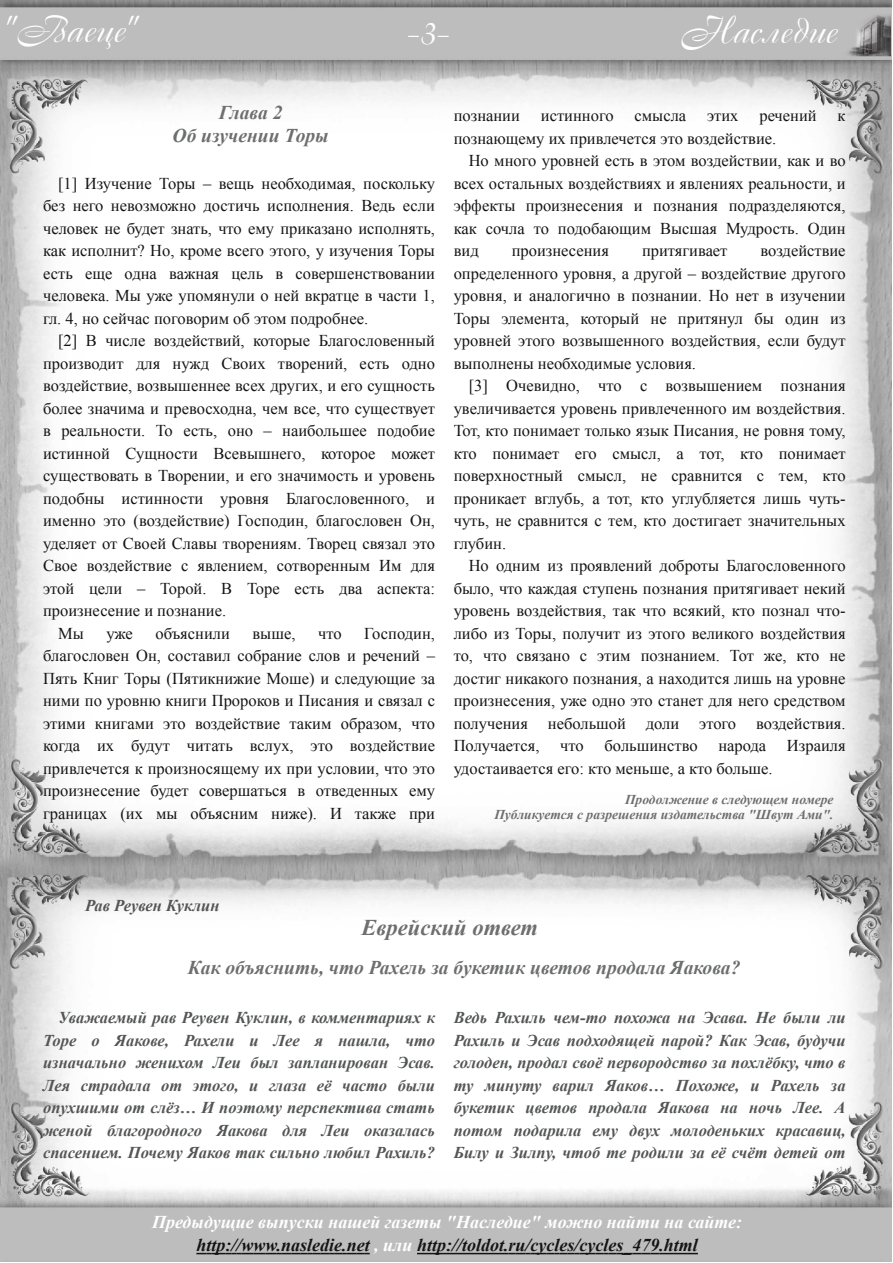
<style>
.page{position:relative;width:893px;height:1263px;background:#fff}
.page>*{position:absolute;margin:0;border:0;box-sizing:border-box;transform-origin:0 0}
.t1{font:37.5px "Cassandra";color:#fff}
.t2{font:italic 700 22.5px "Times New Roman";color:#6d6e6f}
.t3{font:italic 700 19.5px/22.5px "Times New Roman";color:#6d6e6f;text-align:center}
.t4{font:italic 700 18px/22.5px "Times New Roman";color:#161413;text-align:center}
.t5{font:16.5px/22.5px "Times New Roman";color:#161413;text-align:justify}
.t6{font:italic 700 16.5px/22.5px "Times New Roman";color:#545556;text-align:justify}
.t7{font:italic 700 13.5px/15px "Times New Roman";color:#6d6e6f;text-align:right}
.s1{color:#fff}
</style>
<div class="page">
<img style="left:0;top:0;width:892px;height:1262px">
<img style="left:836px;top:8px;width:55px;height:52px">
<svg style="left:196px;top:1253px;width:174px;height:1px"></svg>
<svg style="left:417px;top:1253px;width:281px;height:1px"></svg>
<h1 class="t1" style="left:3px;top:5px;width:136px">"Ваеце"</h1>
<h1 class="t1" style="left:406px;top:7px;width:44px">-3-</h1>
<h1 class="t1" style="left:681px;top:6px;width:158px">Наследие</h1>
<p class="t3" style="left:173px;top:101px;width:158px">Глава 2<br>Об изучении Торы</p>
<p class="t5" style="left:43px;top:172px;width:393px;text-indent:15px">[1] Изучение Торы – вещь необходимая, поскольку без него невозможно достичь исполнения. Ведь если человек не будет знать, что ему приказано исполнять, как исполнит? Но, кроме всего этого, у изучения Торы есть еще одна важная цель в совершенствовании человека. Мы уже упомянули о ней вкратце в части 1, гл. 4, но сейчас поговорим об этом подробнее.</p>
<p class="t5" style="left:58px;top:329px;width:378px">[2] В числе воздействий, которые Благословенный</p>
<p class="t5" style="left:43px;top:352px;width:393px">производит для нужд Своих творений, есть одно</p>
<p class="t5" style="left:43px;top:374px;width:393px">воздействие, возвышеннее всех других, и его сущность</p>
<p class="t5" style="left:43px;top:397px;width:393px">более значима и превосходна, чем все, что существует</p>
<p class="t5" style="left:43px;top:419px;width:393px">в реальности. То есть, оно – наибольшее подобие</p>
<p class="t5" style="left:43px;top:442px;width:393px">истинной Сущности Всевышнего, которое может</p>
<p class="t5" style="left:43px;top:464px;width:393px">существовать в Творении, и его значимость и уровень</p>
<p class="t5" style="left:43px;top:487px;width:393px">подобны истинности уровня Благословенного, и</p>
<p class="t5" style="left:43px;top:509px;width:393px">именно это (воздействие) Господин, благословен Он,</p>
<p class="t5" style="left:43px;top:532px;width:393px">уделяет от Своей Славы творениям. Творец связал это</p>
<p class="t5" style="left:43px;top:554px;width:393px">Свое воздействие с явлением, сотворенным Им для</p>
<p class="t5" style="left:43px;top:577px;width:393px">этой цели – Торой. В Торе есть два аспекта:</p>
<p class="t5" style="left:43px;top:599px;width:185px">произнесение и познание.</p>
<p class="t5" style="left:58px;top:622px;width:27px">Мы</p>
<p class="t5" style="left:106px;top:622px;width:28px">уже</p>
<p class="t5" style="left:156px;top:622px;width:76px">объяснили</p>
<p class="t5" style="left:252px;top:622px;width:45px">выше,</p>
<p class="t5" style="left:318px;top:622px;width:25px">что</p>
<p class="t5" style="left:43px;top:622px;width:393px;text-indent:321px">Господин, благословен Он, составил собрание слов и речений – Пять Книг Торы (Пятикнижие Моше) и следующие за ними по уровню книги Пророков и Писания и связал с этими книгами это воздействие таким образом, что когда их будут читать вслух, это воздействие привлечется к произносящему их при условии, что это произнесение будет совершаться в отведенных ему границах (их мы объясним ниже). И также при</p>
<p class="t5" style="left:454px;top:104px;width:68px">познании</p>
<p class="t5" style="left:541px;top:104px;width:74px">истинного</p>
<p class="t5" style="left:634px;top:104px;width:53px">смысла</p>
<p class="t5" style="left:707px;top:104px;width:33px">этих</p>
<p class="t5" style="left:759px;top:104px;width:59px">речений</p>
<p class="t5" style="left:838px;top:104px;width:10px">к</p>
<p class="t5" style="left:454px;top:127px;width:324px">познающему их привлечется это воздействие.</p>
<p class="t5" style="left:469px;top:149px;width:378px">Но много уровней есть в этом воздействии, как и во</p>
<p class="t5" style="left:454px;top:172px;width:393px">всех остальных воздействиях и явлениях реальности, и</p>
<p class="t5" style="left:454px;top:194px;width:393px">эффекты произнесения и познания подразделяются,</p>
<p class="t5" style="left:454px;top:217px;width:393px">как сочла то подобающим Высшая Мудрость. Один</p>
<p class="t5" style="left:454px;top:239px;width:27px">вид</p>
<p class="t5" style="left:512px;top:239px;width:99px">произнесения</p>
<p class="t5" style="left:642px;top:239px;width:87px">притягивает</p>
<p class="t5" style="left:454px;top:239px;width:393px;text-indent:307px">воздействие определенного уровня, а другой – воздействие другого уровня, и аналогично в познании. Но нет в изучении Торы элемента, который не притянул бы один из уровней этого возвышенного воздействия, если будут выполнены необходимые условия.</p>
<p class="t5" style="left:454px;top:374px;width:393px;text-indent:15px">[3] Очевидно, что с возвышением познания увеличивается уровень привлеченного им воздействия.<br>Тот, кто понимает только язык Писания, не ровня тому, кто понимает его смысл, а тот, кто понимает поверхностный смысл, не сравнится с тем, кто проникает вглубь, а тот, кто углубляется лишь чуть&shy;чуть, не сравнится с тем, кто достигает значительных глубин.</p>
<p class="t5" style="left:454px;top:554px;width:393px;text-indent:15px">Но одним из проявлений доброты Благословенного было, что каждая ступень познания притягивает некий уровень воздействия, так что всякий, кто познал что&shy;либо из Торы, получит из этого великого воздействия то, что связано с этим познанием. Тот же, кто не достиг никакого познания, а находится лишь на уровне произнесения, уже одно это станет для него средством получения небольшой доли этого воздействия.<br>Получается,</p>
<p class="t5" style="left:560px;top:734px;width:25px">что</p>
<p class="t5" style="left:605px;top:734px;width:95px">большинство</p>
<p class="t5" style="left:718px;top:734px;width:49px">народа</p>
<p class="t5" style="left:787px;top:734px;width:60px">Израиля</p>
<p class="t5" style="left:454px;top:757px;width:320px">удостаивается его: кто меньше, а кто больше.</p>
<p class="t7" style="left:494px;top:792px;width:341px">Продолжение в следующем номере<br>Публикуется с разрешения издательства "Швут Ами".</p>
<p class="t6" style="left:85px;top:894px;width:136px">Рав Реувен Куклин</p>
<h2 class="t2" style="left:362px;top:915px;width:178px">Еврейский ответ</h2>
<p class="t3" style="left:188px;top:956px;width:554px">Как объяснить, что Рахель за букетик цветов продала Яакова?</p>
<p class="t6" style="left:43px;top:1006px;width:393px;text-indent:15px">Уважаемый рав Реувен Куклин, в комментариях к Торе о Яакове, Рахели и Лее я нашла, что изначально женихом Леи был запланирован Эсав.<br>Лея страдала от этого, и глаза её часто были опухшими от слёз… И поэтому перспектива стать женой благородного Яакова для Леи оказалась спасением. Почему Яаков так сильно любил Рахиль?</p>
<p class="t6" style="left:454px;top:1006px;width:393px">Ведь Рахиль чем-то похожа на Эсава. Не были ли Рахиль и Эсав подходящей парой? Как Эсав, будучи голоден, продал своё первородство за похлёбку, что в ту минуту варил Яаков… Похоже, и Рахель за букетик цветов продала Яакова на ночь Лее. А потом подарила ему двух молоденьких красавиц, Билу и Зилпу, чтоб те родили за её счёт детей от</p>
<p class="t4" style="left:152px;top:1211px;width:592px"><span class="s1">Предыдущие выпуски нашей газеты "Наследие" можно найти на сайте: </span>http://www.nasledie.net <span class="s1">, или</span> http://toldot.ru/cycles/cycles_479.html</p>
</div>
